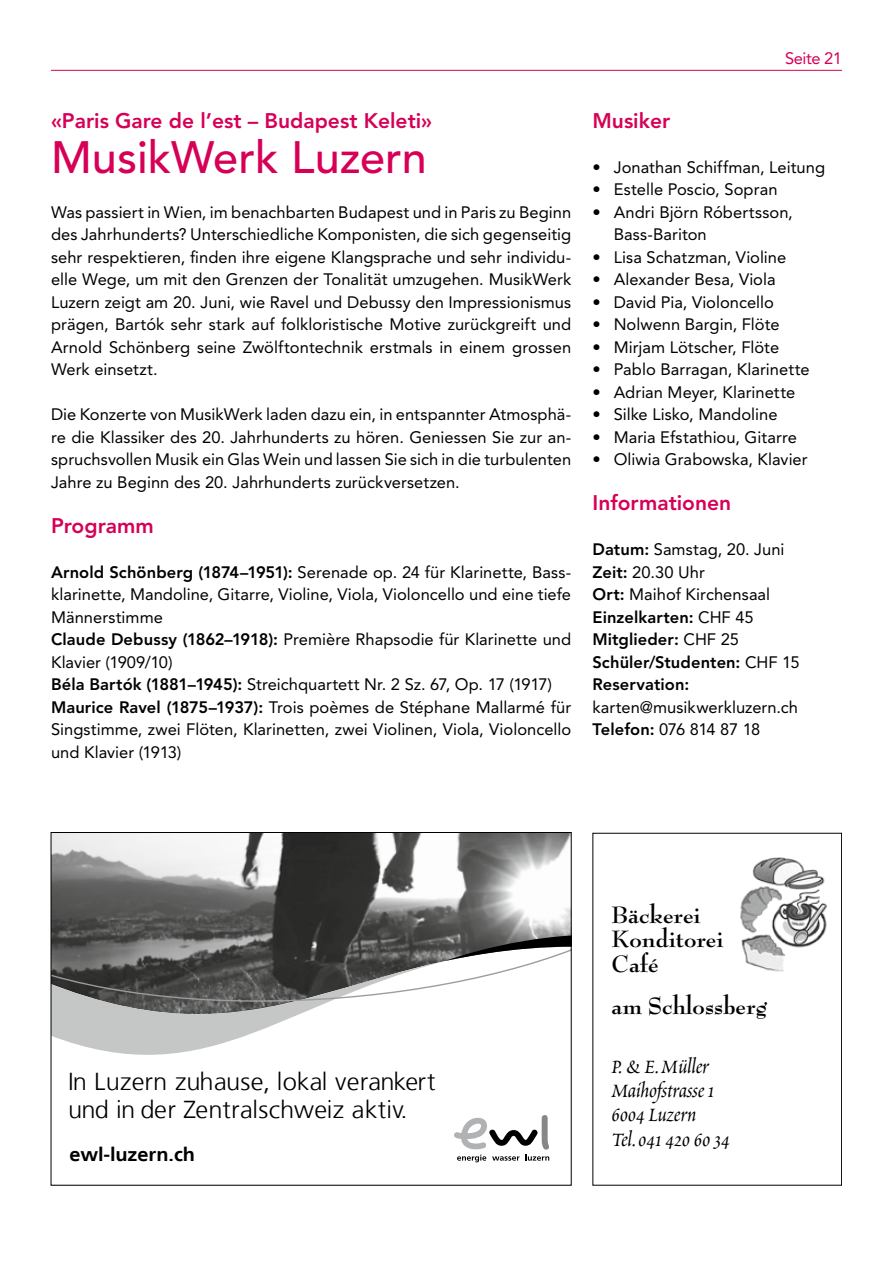
<style>
.page{position:relative;width:893px;height:1263px;background:#fff}
.page>*{position:absolute;margin:0;border:0;box-sizing:border-box;transform-origin:0 0}
.t1{font:500 45px "Avenir";color:#d60057}
.t2{font:700 25.8px/24.6px "Bernhard Modern";color:#000}
.t3{font:300 24.45px/27.6px "Frutiger LT";letter-spacing:.01em;color:#000;scale:1.04 1}
.t4{font:24.3px/24.3px "Poetica Chancery I";color:#000}
.t5{font:800 21px "Avenir";color:#d60057}
.t6{font:700 19.2px "Frutiger LT";letter-spacing:-.005em;color:#000;scale:1.04 1}
.t7{font:16.5px/22.5px "Avenir";letter-spacing:.005em;color:#000}
.t8{font:800 16.5px/22.5px "Avenir";letter-spacing:.005em;color:#000}
.t9{font:16.5px "Avenir";letter-spacing:-.03em;color:#d60057}
.s1{font-weight:800}
.s2{font-weight:400}
</style>
<div class="page">
<hr style="left:51px;top:70px;width:791px;height:1px;background:#d60057">
<svg style="left:53px;top:834px;width:517px;height:329px"></svg>
<svg style="left:86px;top:1160px;width:9px;height:3px"></svg>
<img style="left:740px;top:857px;width:87px;height:115px">
<p class="t5" style="left:51px;top:108px;width:383px">«Paris Gare de l’est – Budapest Keleti»</p>
<h1 class="t1" style="left:51px;top:131px;width:377px">MusikWerk Luzern</h1>
<p class="t7" style="left:51px;top:201px;width:522px;text-align:justify">Was passiert in Wien, im benachbarten Budapest und in Paris zu Beginn des Jahrhunderts? Unterschiedliche Komponisten, die sich gegenseitig sehr respektieren, finden ihre eigene Klangsprache und sehr individu&shy;elle Wege, um mit den Grenzen der Tonalität umzugehen. MusikWerk Luzern zeigt am 20. Juni, wie Ravel und Debussy den Impressionismus prägen, Bartók sehr stark auf folkloristische Motive zurückgreift und Arnold Schönberg seine Zwölftontechnik erstmals in einem grossen Werk einsetzt.</p>
<p class="t7" style="left:51px;top:403px;width:522px;text-align:justify">Die Konzerte von MusikWerk laden dazu ein, in entspannter Atmosphä&shy;re die Klassiker des 20. Jahrhunderts zu hören. Geniessen Sie zur an&shy;spruchsvollen Musik ein Glas Wein und lassen Sie sich in die turbulenten Jahre zu Beginn des 20. Jahrhunderts zurückversetzen.</p>
<p class="t5" style="left:51px;top:513px;width:104px">Programm</p>
<p class="t7" style="left:51px;top:561px;width:522px"><span class="s1">Arnold Schönberg (1874–1951):</span> Serenade op. 24 für Klarinette, Bass&shy;klarinette, Mandoline, Gitarre, Violine, Viola, Violoncello und eine tiefe Männerstimme<br><span class="s1">Claude Debussy (1862–1918):</span> Première Rhapsodie für Klarinette und Klavier (1909/10)<br><span class="s1">Béla Bartók (1881–1945):</span> Streichquartett Nr. 2 Sz. 67, Op. 17 (1917)<br><span class="s1">Maurice Ravel (1875–1937):</span> Trois poèmes de Stéphane Mallarmé für Singstimme, zwei Flöten, Klarinetten, zwei Violinen, Viola, Violoncello und Klavier (1913)</p>
<p class="t9" style="left:785px;top:48px;width:58px">Seite 21</p>
<p class="t5" style="left:592px;top:108px;width:79px">Musiker</p>
<p class="t7" style="left:592px;top:156px;width:234px">• Jonathan Schiffman, Leitung</p>
<p class="t7" style="left:592px;top:178px;width:186px">• Estelle Poscio, Sopran</p>
<p class="t7" style="left:614px;top:201px;width:181px;text-indent:-21px">• Andri Björn Róbertsson,<br>Bass-Bariton</p>
<p class="t7" style="left:592px;top:246px;width:195px">• Lisa Schatzman, Violine</p>
<p class="t7" style="left:592px;top:268px;width:185px">• Alexander Besa, Viola</p>
<p class="t7" style="left:592px;top:291px;width:183px">• David Pia, Violoncello</p>
<p class="t7" style="left:592px;top:313px;width:189px">• Nolwenn Bargin, Flöte</p>
<p class="t7" style="left:592px;top:336px;width:188px">• Mirjam Lötscher, Flöte</p>
<p class="t7" style="left:592px;top:358px;width:219px">• Pablo Barragan, Klarinette</p>
<p class="t7" style="left:592px;top:381px;width:204px">• Adrian Meyer, Klarinette</p>
<p class="t7" style="left:592px;top:403px;width:187px">• Silke Lisko, Mandoline</p>
<p class="t7" style="left:592px;top:426px;width:206px">• Maria Efstathiou, Gitarre</p>
<p class="t7" style="left:592px;top:448px;width:217px">• Oliwia Grabowska, Klavier</p>
<p class="t5" style="left:592px;top:490px;width:140px">Informationen</p>
<p class="t8" style="left:592px;top:538px;width:209px">Datum: <span class="s2">Samstag, 20. Juni<br></span>Zeit: <span class="s2">20.30 Uhr<br></span>Ort: <span class="s2">Maihof Kirchensaal<br></span>Einzelkarten: <span class="s2">CHF 45<br></span>Mitglieder: <span class="s2">CHF 25<br></span>Schüler/Studenten: <span class="s2">CHF 15<br></span>Reservation:</p>
<p class="t7" style="left:592px;top:696px;width:207px">karten@musikwerkluzern.ch<br><span class="s1">Telefon:</span> 076 814 87 18</p>
<h3 class="t3" style="left:68px;top:1068px;width:355px">In Luzern zuhause, lokal verankert und in der Zentralschweiz aktiv.</h3>
<p class="t6" style="left:69px;top:1143px;width:122px">ewl-luzern.ch</p>
<h2 class="t2" style="left:611px;top:903px;width:114px">Bäckerei<br>Konditorei<br>Café</h2>
<h2 class="t2" style="left:611px;top:994px;width:157px">am Schlossberg</h2>
<h3 class="t4" style="left:611px;top:1055px;width:120px">P. &amp; E. Müller<br>Maihofstrasse 1<br>6004 Luzern<br>Tel. 041 420 60 34</h3>
</div>
